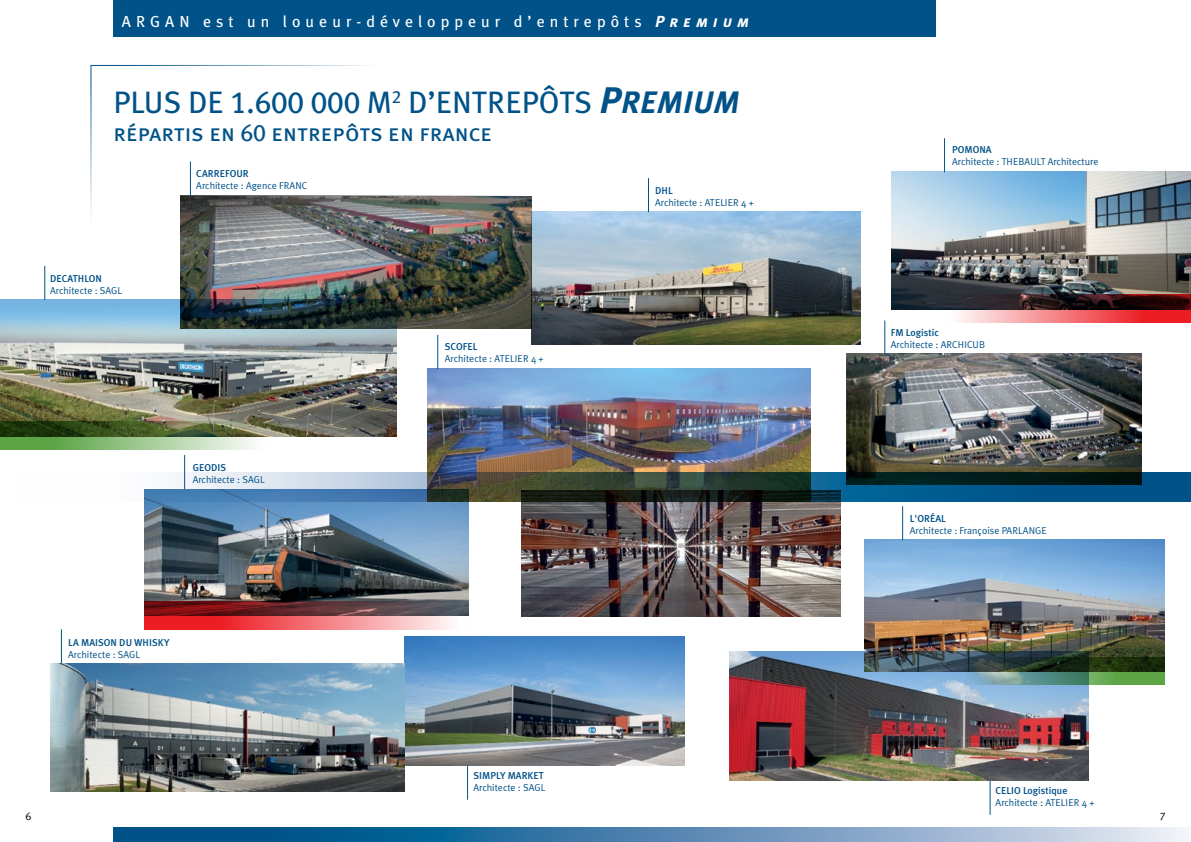
<style>
.page{position:relative;width:1191px;height:842px;background:#fff}
.page>*{position:absolute;margin:0;border:0;box-sizing:border-box;transform-origin:0 0}
.t1{font:31px "Meta Plus Book Caps";letter-spacing:-.005em;color:#005288}
.t2{font:24px "Meta Plus Book Caps";color:#005288}
.t3{font:16px "Meta Plus";letter-spacing:.31em;color:#fff}
.t4{font:11px "Meta Plus Normal Caps";color:#000}
.t5{font:10px "Meta Plus Normal";color:#005288}
.t6{font:500 10px "Meta Plus";color:#005288}
.s1{font-family:"Meta Plus Bold Caps";font-style:italic}
.s2{font-family:"Meta Plus Bold Caps";font-style:italic;font-size:37px}
</style>
<div class="page">
<img style="left:521px;top:501px;width:320px;height:115px">
<div style="left:113px;top:0;width:823px;height:37px;background:#005288"></div>
<svg style="left:144px;top:616px;width:307px;height:14px;background:#f36e72"></svg>
<svg style="left:113px;top:828px;width:1076px;height:14px;background:#578bb3"></svg>
<svg style="left:175px;top:473px;width:1016px;height:28px;background:#4d87ac"></svg>
<img style="left:0;top:300px;width:396px;height:136px">
<hr style="left:44px;top:266px;width:1px;height:34px;background:#005288">
<svg style="left:0;top:422px;width:270px;height:28px;background:#6f8c5b"></svg>
<img style="left:428px;top:368px;width:382px;height:133px">
<hr style="left:437px;top:335px;width:1px;height:34px;background:#005288">
<img style="left:404px;top:637px;width:281px;height:128px">
<hr style="left:467px;top:766px;width:1px;height:34px;background:#005288">
<img style="left:891px;top:171px;width:300px;height:138px">
<hr style="left:944px;top:138px;width:1px;height:34px;background:#005288">
<img style="left:180px;top:196px;width:351px;height:132px">
<img style="left:180px;top:196px;width:339px;height:41px">
<hr style="left:190px;top:162px;width:1px;height:34px;background:#005288">
<img style="left:144px;top:489px;width:324px;height:127px">
<hr style="left:184px;top:455px;width:1px;height:34px;background:#005288">
<img style="left:51px;top:664px;width:353px;height:127px">
<hr style="left:61px;top:629px;width:1px;height:34px;background:#005288">
<img style="left:864px;top:539px;width:300px;height:118px">
<hr style="left:902px;top:506px;width:1px;height:34px;background:#005288">
<img style="left:531px;top:212px;width:329px;height:133px">
<hr style="left:648px;top:178px;width:1px;height:34px;background:#005288">
<svg style="left:1088px;top:657px;width:76px;height:27px;background:#3b6428"></svg>
<svg style="left:945px;top:294px;width:246px;height:29px;background:#854347"></svg>
<img style="left:846px;top:354px;width:295px;height:131px">
<hr style="left:884px;top:320px;width:1px;height:35px;background:#005288">
<img style="left:729px;top:651px;width:359px;height:130px">
<hr style="left:989px;top:781px;width:1px;height:34px;background:#005288">
<h3 class="t3" style="left:122px;top:12px;width:629px">ARGAN est un loueur-développeur d’entrepôts <span class="s1">Premium</span></h3>
<h1 class="t1" style="left:113px;top:84px;width:628px">PLUS DE 1.600 000 M<sup>2</sup> D’ENTREPÔTS <span class="s2">P</span><span class="s1">REMIUM</span></h1>
<h2 class="t2" style="left:113px;top:118px;width:380px">répartis en 60 entrepôts en france</h2>
<p class="t6" style="left:50px;top:273px;width:53px">DECATHLON</p>
<p class="t5" style="left:50px;top:285px;width:73px">Architecte : SAGL</p>
<p class="t6" style="left:196px;top:168px;width:54px">CARREFOUR</p>
<p class="t5" style="left:196px;top:180px;width:112px">Architecte : Agence FRANC</p>
<p class="t6" style="left:193px;top:462px;width:35px">GEODIS</p>
<p class="t5" style="left:193px;top:474px;width:73px">Architecte : SAGL</p>
<p class="t6" style="left:68px;top:637px;width:103px">LA MAISON DU WHISKY</p>
<p class="t5" style="left:68px;top:649px;width:73px">Architecte : SAGL</p>
<p class="t6" style="left:445px;top:340px;width:34px">SCOFEL</p>
<p class="t5" style="left:445px;top:352px;width:100px">Architecte : ATELIER 4 +</p>
<p class="t6" style="left:473px;top:770px;width:72px">SIMPLY MARKET</p>
<p class="t5" style="left:473px;top:782px;width:73px">Architecte : SAGL</p>
<p class="t6" style="left:655px;top:184px;width:19px">DHL</p>
<p class="t5" style="left:655px;top:196px;width:100px">Architecte : ATELIER 4 +</p>
<p class="t6" style="left:952px;top:143px;width:41px">POMONA</p>
<p class="t5" style="left:952px;top:155px;width:148px">Architecte : THEBAULT Architecture</p>
<p class="t6" style="left:891px;top:327px;width:49px">FM Logistic</p>
<p class="t5" style="left:891px;top:339px;width:96px">Architecte : ARCHICUB</p>
<p class="t6" style="left:910px;top:512px;width:38px">L'ORÉAL</p>
<p class="t5" style="left:910px;top:524px;width:138px">Architecte : Françoise PARLANGE</p>
<p class="t6" style="left:995px;top:785px;width:73px">CELIO Logistique</p>
<p class="t5" style="left:995px;top:797px;width:100px">Architecte : ATELIER 4 +</p>
<p class="t4" style="left:25px;top:809px;width:7px">6</p>
<p class="t4" style="left:1159px;top:809px;width:7px">7</p>
</div>
